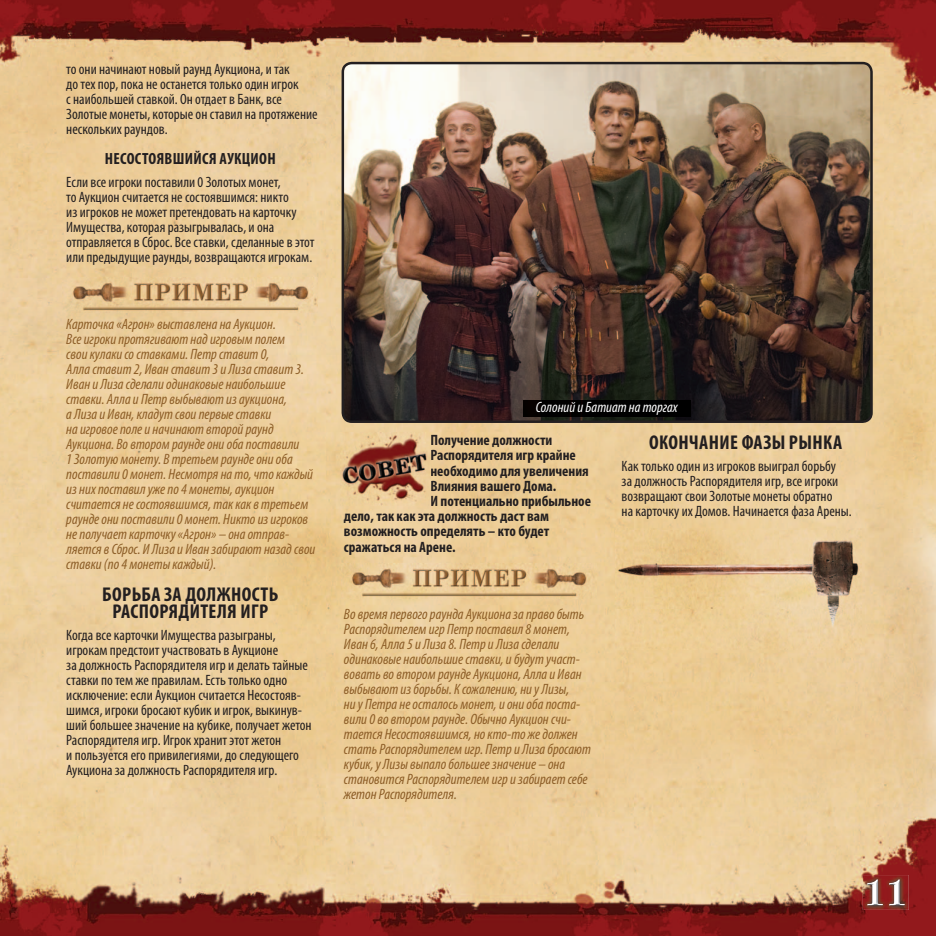
<style>
.page{position:relative;width:936px;height:936px;background:#fff}
.page>*{position:absolute;margin:0;border:0;box-sizing:border-box;transform-origin:0 0}
.t1{font:700 condensed 20px/17.5px "Myriad Pro";letter-spacing:.02em;color:#231f20;text-align:center}
.t2{font:700 condensed 16.25px "Myriad Pro";letter-spacing:.02em;color:#231f20}
.t3{font:italic condensed 15px/15px "Myriad Pro";color:#8c5d27}
.t4{font:condensed 15px/15px "Myriad Pro";color:#231f20}
.t5{font:700 condensed 15px "Myriad Pro";color:#231f20}
.t6{font:italic condensed 15px "Myriad Pro";color:#fff}
</style>
<div class="page">
<img style="left:0;top:0;width:935px;height:935px">
<img style="left:862px;top:875px;width:46px;height:34px">
<img style="left:867px;top:879px;width:37px;height:26px">
<img style="left:63px;top:278px;width:255px;height:34px">
<img style="left:341px;top:62px;width:531px;height:361px">
<img style="left:341px;top:563px;width:255px;height:35px">
<img style="left:615px;top:530px;width:246px;height:119px">
<img style="left:340px;top:432px;width:90px;height:73px">
<div style="left:524px;top:400px;width:166px;height:17px;background:#000"></div>
<p class="t4" style="left:66px;top:61px;width:253px">то они начинают новый раунд Аукциона, и так<br>до тех пор, пока не останется только один игрок<br>с наибольшей ставкой. Он отдает в Банк, все Золотые монеты, которые он ставил на протяжение нескольких раундов.</p>
<p class="t2" style="left:105px;top:149px;width:172px">НЕСОСТОЯВШИЙСЯ АУКЦИОН</p>
<p class="t4" style="left:66px;top:174px;width:250px">Если все игроки поставили 0 Золотых монет,<br>то Аукцион считается не состоявшимся: никто<br>из игроков не может претендовать на карточку Имущества, которая разыгрывалась, и она отправляется в Сброс. Все ставки, сделанные в этот или предыдущие раунды, возвращаются игрокам.</p>
<p class="t3" style="left:66px;top:316px;width:250px">Карточка «Агрон» выставлена на Аукцион.<br>Все игроки протягивают над игровым полем<br>свои кулаки со ставками. Петр ставит 0,<br>Алла ставит 2, Иван ставит 3 и Лиза ставит 3.<br>Иван и Лиза сделали одинаковые наибольшие ставки. Алла и Петр выбывают из аукциона,<br>а Лиза и Иван, кладут свои первые ставки<br>на игровое поле и начинают второй раунд Аукциона. Во втором раунде они оба поставили<br>1 Золотую монету. В третьем раунде они оба поставили 0 монет. Несмотря на то, что каждый из них поставил уже по 4 монеты, аукцион считается не состоявшимся, так как в третьем раунде они поставили 0 монет. Никто из игроков не получает карточку «Агрон» – она отправ&shy;ляется в Сброс. И Лиза и Иван забирают назад свои ставки (по 4 монеты каждый).</p>
<h1 class="t1" style="left:102px;top:584px;width:178px">БОРЬБА ЗА ДОЛЖНОСТЬ<br>РАСПОРЯДИТЕЛЯ ИГР</h1>
<p class="t4" style="left:66px;top:627px;width:247px">Когда все карточки Имущества разыграны, игрокам предстоит участвовать в Аукционе<br>за должность Распорядителя игр и делать тайные ставки по тем же правилам. Есть только одно исключение: если Аукцион считается Несостояв&shy;шимся, игроки бросают кубик и игрок, выкинув&shy;ший большее значение на кубике, получает жетон Распорядителя игр. Игрок хранит этот жетон<br>и пользуется его привилегиями, до следующего Аукциона за должность Распорядителя игр.</p>
<p class="t6" style="left:536px;top:398px;width:143px">Солоний и Батиат на торгах</p>
<p class="t5" style="left:430px;top:431px;width:123px">Получение должности</p>
<p class="t5" style="left:430px;top:446px;width:147px">Распорядителя игр крайне</p>
<p class="t5" style="left:430px;top:461px;width:160px">необходимо для увеличения</p>
<p class="t5" style="left:430px;top:476px;width:127px">Влияния вашего Дома.</p>
<p class="t5" style="left:430px;top:491px;width:162px">И потенциально прибыльное</p>
<p class="t5" style="left:344px;top:506px;width:207px">дело, так как эта должность даст вам</p>
<p class="t5" style="left:344px;top:521px;width:207px">возможность определять – кто будет</p>
<p class="t5" style="left:344px;top:537px;width:113px">сражаться на Арене.</p>
<p class="t3" style="left:344px;top:606px;width:248px">Во время первого раунда Аукциона за право быть Распорядителем игр Петр поставил 8 монет, Иван 6, Алла 5 и Лиза 8. Петр и Лиза сделали одинаковые наибольшие ставки, и будут участ&shy;вовать во втором раунде Аукциона, Алла и Иван выбывают из борьбы. К сожалению, ни у Лизы,<br>ни у Петра не осталось монет, и они оба поста&shy;вили 0 во втором раунде. Обычно Аукцион счи&shy;тается Несостоявшимся, но кто-то же должен стать Распорядителем игр. Петр и Лиза бросают кубик, у Лизы выпало большее значение – она становится Распорядителем игр и забирает себе жетон Распорядителя.</p>
<h1 class="t1" style="left:649px;top:433px;width:194px">ОКОНЧАНИЕ ФАЗЫ РЫНКА</h1>
<p class="t4" style="left:621px;top:458px;width:231px">Как только один из игроков выиграл борьбу<br>за должность Распорядителя игр, все игроки возвращают свои Золотые монеты обратно<br>на карточку их Домов. Начинается фаза Арены.</p>
</div>
